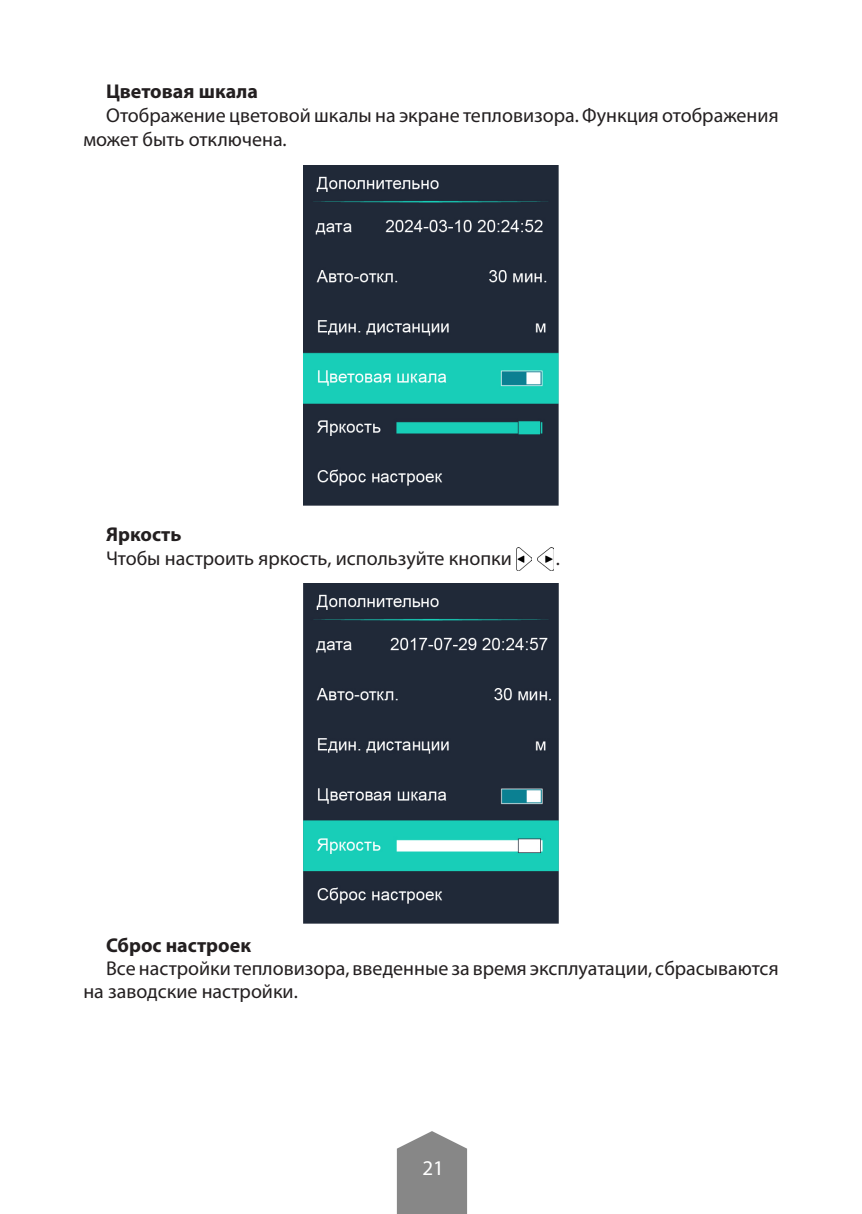
<style>
.page{position:relative;width:862px;height:1214px;background:#fff}
.page>*{position:absolute;margin:0;border:0;box-sizing:border-box;transform-origin:0 0}
.t1{font:21px "Myriad Pro";color:#fff}
.t2{font:20px/24px "Myriad Pro";color:#231f20}
.t3{font:700 20px "Myriad Pro";color:#231f20}
</style>
<div class="page">
<svg style="left:397px;top:1131px;width:70px;height:82px;background:#939393"></svg>
<img style="left:303px;top:165px;width:255px;height:340px">
<img style="left:516px;top:547px;width:16px;height:23px">
<img style="left:538px;top:547px;width:15px;height:23px">
<img style="left:303px;top:583px;width:255px;height:340px">
<p class="t3" style="left:106px;top:79px;width:153px">Цветовая шкала</p>
<p class="t2" style="left:83px;top:103px;width:697px;text-indent:23px">Отображение цветовой шкалы на экране тепловизора. Функция отображения может быть отключена.</p>
<p class="t3" style="left:106px;top:520px;width:77px">Яркость</p>
<p class="t2" style="left:106px;top:545px;width:407px">Чтобы настроить яркость, используйте кнопки</p>
<p class="t2" style="left:556px;top:545px;width:6px">.</p>
<p class="t3" style="left:106px;top:932px;width:146px">Сброс настроек</p>
<p class="t2" style="left:83px;top:956px;width:697px;line-height:23px;text-indent:23px">Все настройки тепловизора, введенные за время эксплуатации, сбрасываются на заводские настройки.</p>
<p class="t1" style="left:422px;top:1155px;width:23px">21</p>
</div>
